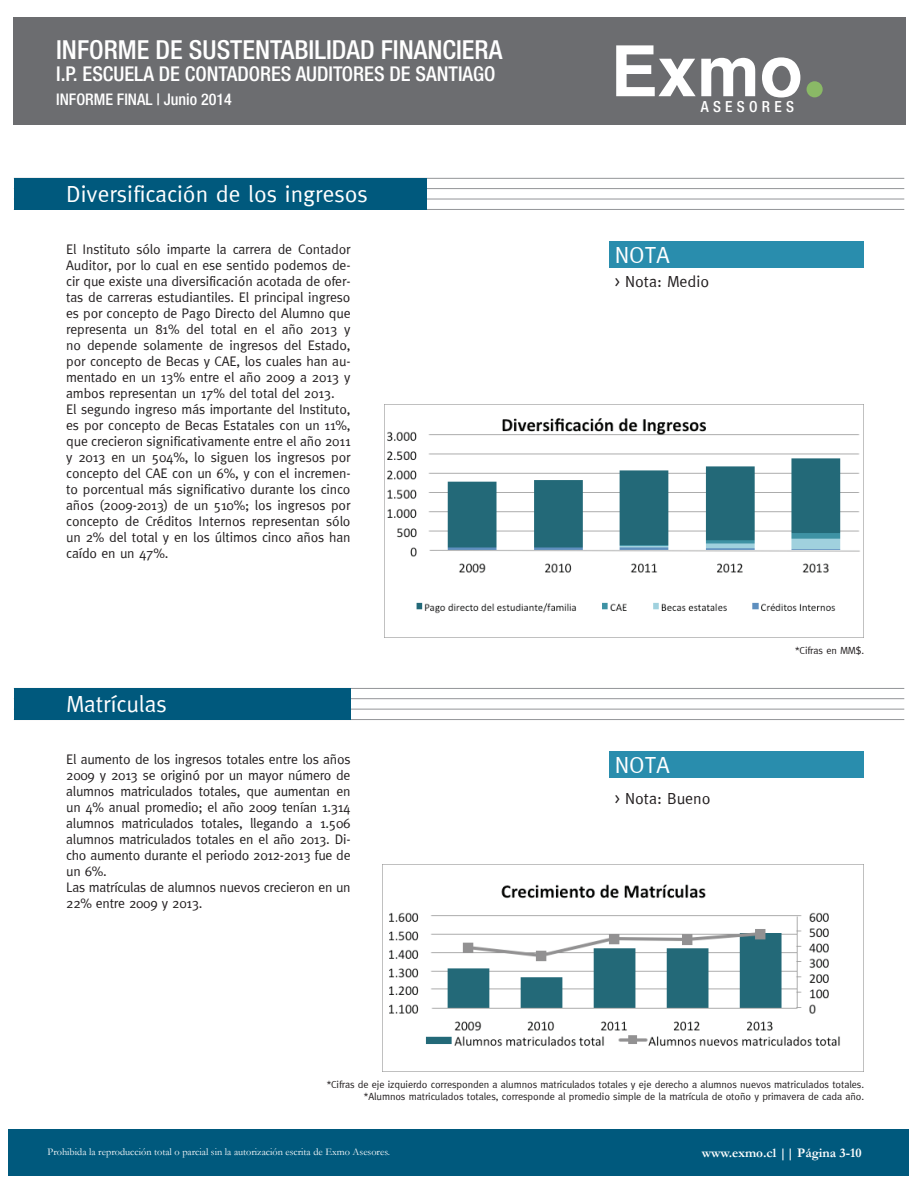
<style>
.page{position:relative;width:918px;height:1188px;background:#fff}
.page>*{position:absolute;margin:0;border:0;box-sizing:border-box;transform-origin:0 0}
.t1{font:500 condensed 26.25px "Helvetica Neue";color:#fff}
.t2{font:23.25px "Meta Normal";color:#fff}
.t3{font:500 condensed 20.4px "Helvetica Neue";color:#fff}
.t4{font:16.05px "Meta Normal";color:#231f20}
.t5{font:500 condensed 16.05px "Helvetica Neue";color:#fff}
.t6{font:500 condensed 15.3px "Helvetica Neue";letter-spacing:.28em;color:#fff}
.t7{font:13.8px/16px "Meta Normal";letter-spacing:-.01em;color:#231f20}
.t8{font:700 13.2px "Garamond";color:#fff}
.t9{font:10.35px/12px "Meta Normal";letter-spacing:-.01em;color:#231f20;text-align:right}
.t10{font:10.35px "Garamond";color:#fff}
</style>
<div class="page">
<hr style="left:14px;top:188px;width:890px;height:1px;background:#939598">
<hr style="left:14px;top:199px;width:890px;height:1px;background:#939598">
<hr style="left:14px;top:209px;width:890px;height:1px;background:#939598">
<hr style="left:14px;top:178px;width:890px;height:1px;background:#939598">
<hr style="left:14px;top:698px;width:890px;height:1px;background:#939598">
<hr style="left:14px;top:709px;width:890px;height:1px;background:#939598">
<hr style="left:14px;top:719px;width:890px;height:1px;background:#939598">
<hr style="left:14px;top:688px;width:890px;height:1px;background:#939598">
<div style="left:9px;top:1130px;width:900px;height:46px;background:#00597d"></div>
<div style="left:13px;top:18px;width:893px;height:107px;background:#6c6d70"></div>
<div style="left:807px;top:81px;width:16px;height:16px;background:#8ab966;border-radius:50%"></div>
<svg style="left:762px;top:57px;width:38px;height:41px"></svg>
<svg style="left:616px;top:45px;width:139px;height:51px"></svg>
<div style="left:772px;top:66px;width:19px;height:25px;background:#6c6d70;border-radius:50%"></div>
<div style="left:14px;top:178px;width:412px;height:32px;background:#00597d"></div>
<div style="left:14px;top:688px;width:337px;height:32px;background:#00597d"></div>
<div style="left:610px;top:241px;width:254px;height:26px;background:#298dad"></div>
<div style="left:610px;top:751px;width:254px;height:27px;background:#298dad"></div>
<img style="left:384px;top:405px;width:480px;height:233px">
<img style="left:382px;top:864px;width:482px;height:208px">
<h1 class="t1" style="left:56px;top:34px;width:448px">INFORME DE SUSTENTABILIDAD FINANCIERA</h1>
<h3 class="t3" style="left:56px;top:62px;width:441px">I.P. ESCUELA DE CONTADORES AUDITORES DE SANTIAGO</h3>
<p class="t5" style="left:56px;top:89px;width:177px">INFORME FINAL | Junio 2014</p>
<h2 class="t2" style="left:66px;top:181px;width:303px">Diversificación de los ingresos</h2>
<p class="t7" style="left:66px;top:241px;width:286px">El Instituto sólo imparte la carrera de Contador Auditor, por lo cual en ese sentido podemos de&shy;cir que existe una diversificación acotada de ofer&shy;tas de carreras estudiantiles. El principal ingreso es por concepto de Pago Directo del Alumno que representa un 81% del total en el año 2013 y no depende solamente de ingresos del Estado, por concepto de Becas y CAE, los cuales han au&shy;mentado en un 13% entre el año 2009 a 2013 y ambos representan un 17% del total del 2013.<br>El segundo ingreso más importante del Instituto, es por concepto de Becas Estatales con un 11%, que crecieron significativamente entre el año 2011 y 2013 en un 504%, lo siguen los ingresos por concepto del CAE con un 6%, y con el incremen&shy;to porcentual más significativo durante los cinco años (2009-2013) de un 510%; los ingresos por concepto de Créditos Internos representan sólo un 2% del total y en los últimos cinco años han caído en un 47%.</p>
<h2 class="t2" style="left:66px;top:691px;width:102px">Matrículas</h2>
<p class="t7" style="left:66px;top:751px;width:286px">El aumento de los ingresos totales entre los años 2009 y 2013 se originó por un mayor número de alumnos matriculados totales, que aumentan en un 4% anual promedio; el año 2009 tenían 1.314 alumnos matriculados totales, llegando a 1.506 alumnos matriculados totales en el año 2013. Di&shy;cho aumento durante el periodo 2012-2013 fue de un 6%.<br>Las matrículas de alumnos nuevos crecieron en un 22% entre 2009 y 2013.</p>
<p class="t6" style="left:701px;top:97px;width:95px">ASESORES</p>
<h2 class="t2" style="left:615px;top:241px;width:56px">NOTA</h2>
<p class="t4" style="left:615px;top:273px;width:96px">&gt; Nota: Medio</p>
<h2 class="t2" style="left:615px;top:752px;width:56px">NOTA</h2>
<p class="t4" style="left:615px;top:789px;width:97px">&gt; Nota: Bueno</p>
<p class="t9" style="left:795px;top:644px;width:70px">*Cifras en MM$.</p>
<p class="t9" style="left:327px;top:1078px;width:539px">*Cifras de eje izquierdo corresponden a alumnos matriculados totales y eje derecho a alumnos nuevos matriculados totales. *Alumnos matriculados totales, corresponde al promedio simple de la matrícula de otoño y primavera de cada año.</p>
<p class="t10" style="left:48px;top:1146px;width:344px">Prohibida la reproducción total o parcial sin la autorización escrita de Exmo Asesores.</p>
<p class="t8" style="left:702px;top:1145px;width:161px">www.exmo.cl || Página 3-10</p>
</div>
